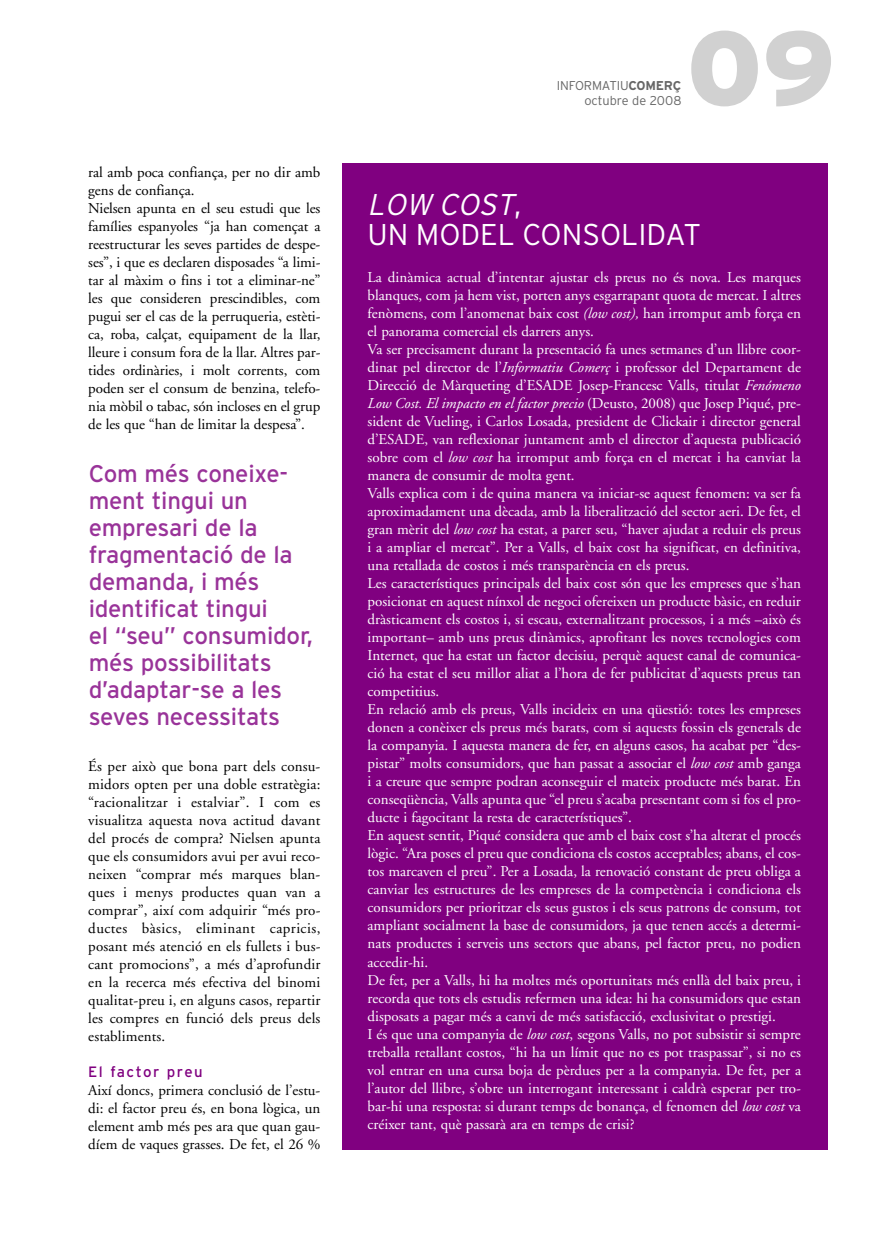
<style>
.page{position:relative;width:893px;height:1234px;background:#fff}
.page>*{position:absolute;margin:0;border:0;box-sizing:border-box;transform-origin:0 0}
.t1{font:900 105px "Interstate";color:#d1d1d1}
.t2{font:300 30px/30px "Interstate";color:#fff}
.t3{font:24px/27px "Interstate";letter-spacing:-.01em;color:#939}
.t4{font:15px/18px "Adobe Garamond";color:#fff}
.t5{font:15px/18px "Adobe Garamond";letter-spacing:-.005em;color:#000;text-align:justify}
.t6{font:15px "Interstate";letter-spacing:.1em;color:#800080}
.t7{font:300 12.75px/15.3px "Interstate";letter-spacing:-.015em;color:#666;text-align:right}
.s1{font-weight:700}
.s2{font-style:italic}
</style>
<div class="page">
<div style="left:342px;top:163px;width:486px;height:986px;background:#800080"></div>
<p class="t5" style="left:88px;top:164px;width:234px;text-align:left">ral amb poca confiança, per no dir amb gens de confiança.<br>Nielsen apunta en el seu estudi que les famílies espanyoles “ja han començat a reestructurar les seves partides de despe&shy;ses”, i que es declaren disposades “a limi&shy;tar al màxim o fins i tot a eliminar-ne” les que consideren prescindibles, com pugui ser el cas de la perruqueria, estèti&shy;ca, roba, calçat, equipament de la llar, lleure i consum fora de la llar. Altres par&shy;tides ordinàries, i molt corrents, com poden ser el consum de benzina, telefo&shy;nia mòbil o tabac, són incloses en el grup de les que “han de limitar la despesa”.</p>
<h3 class="t3" style="left:89px;top:460px;width:226px">Com més coneixe&shy;ment tingui un empresari de la fragmentació de la demanda, i més identificat tingui<br>el “seu” consumidor, més possibilitats d’adaptar-se a les seves necessitats</h3>
<p class="t5" style="left:88px;top:758px;width:234px">És per això que bona part dels consu&shy;midors opten per una doble estratègia: “racionalitzar i estalviar”. I com es visualitza aquesta nova actitud davant del procés de compra? Nielsen apunta que els consumidors avui per avui reco&shy;neixen “comprar més marques blan&shy;ques i menys productes quan van a comprar”, així com adquirir “més pro&shy;ductes bàsics, eliminant capricis, posant més atenció en els fullets i bus&shy;cant promocions”, a més d’aprofundir en la recerca més efectiva del binomi qualitat-preu i, en alguns casos, repartir les compres en funció dels preus dels establiments.</p>
<p class="t6" style="left:88px;top:1063px;width:116px">El factor preu</p>
<p class="t5" style="left:88px;top:1082px;width:234px">Així doncs, primera conclusió de l’estu&shy;di: el factor preu és, en bona lògica, un element amb més pes ara que quan gau&shy;díem de vaques grasses. De fet, el 26 %</p>
<p class="t7" style="left:557px;top:78px;width:126px">INFORMATIU<span class="s1">COMERÇ </span>octubre de 2008</p>
<h1 class="t1" style="left:687px;top:8px;width:150px">09</h1>
<h2 class="t2" style="left:368px;top:189px;width:335px"><span class="s2">LOW COST</span>,<br>UN MODEL CONSOLIDAT</h2>
<p class="t4" style="left:368px;top:269px;width:435px">La dinàmica actual d’intentar ajustar els preus no és nova. Les marques blanques, com ja hem vist, porten anys esgarrapant quota de mercat. I altres fenòmens, com l’anomenat baix cost <span class="s2">(low cost),</span> han irromput amb força en el panorama comercial els darrers anys.<br>Va ser precisament durant la presentació fa unes setmanes d’un llibre coor&shy;dinat pel director de l’<span class="s2">Informatiu Comerç</span> i professor del Departament de Direcció de Màrqueting d’ESADE Josep-Francesc Valls, titulat <span class="s2">Fenómeno Low Cost. El impacto en el factor precio</span> (Deusto, 2008) que Josep Piqué, pre&shy;sident de Vueling, i Carlos Losada, president de Clickair i director general d’ESADE, van reflexionar juntament amb el director d’aquesta publicació sobre com el <span class="s2">low cost</span> ha irromput amb força en el mercat i ha canviat la manera de consumir de molta gent.<br>Valls explica com i de quina manera va iniciar-se aquest fenomen: va ser fa aproximadament una dècada, amb la liberalització del sector aeri. De fet, el gran mèrit del <span class="s2">low cost</span> ha estat, a parer seu, “haver ajudat a reduir els preus i a ampliar el mercat”. Per a Valls, el baix cost ha significat, en definitiva, una retallada de costos i més transparència en els preus.<br>Les característiques principals del baix cost són que les empreses que s’han posicionat en aquest nínxol de negoci ofereixen un producte bàsic, en reduir dràsticament els costos i, si escau, externalitzant processos, i a més –això és important– amb uns preus dinàmics, aprofitant les noves tecnologies com Internet, que ha estat un factor decisiu, perquè aquest canal de comunica&shy;ció ha estat el seu millor aliat a l’hora de fer publicitat d’aquests preus tan competitius.<br>En relació amb els preus, Valls incideix en una qüestió: totes les empreses donen a conèixer els preus més barats, com si aquests fossin els generals de la companyia. I aquesta manera de fer, en alguns casos, ha acabat per “des&shy;pistar” molts consumidors, que han passat a associar el <span class="s2">low cost</span> amb ganga i a creure que sempre podran aconseguir el mateix producte més barat. En conseqüència, Valls apunta que “el preu s’acaba presentant com si fos el pro&shy;ducte i fagocitant la resta de característiques”.<br>En aquest sentit, Piqué considera que amb el baix cost s’ha alterat el procés lògic. “Ara poses el preu que condiciona els costos acceptables; abans, el cos&shy;tos marcaven el preu”. Per a Losada, la renovació constant de preu obliga a canviar les estructures de les empreses de la competència i condiciona els consumidors per prioritzar els seus gustos i els seus patrons de consum, tot ampliant socialment la base de consumidors, ja que tenen accés a determi&shy;nats productes i serveis uns sectors que abans, pel factor preu, no podien accedir-hi.<br>De fet, per a Valls, hi ha moltes més oportunitats més enllà del baix preu, i recorda que tots els estudis refermen una idea: hi ha consumidors que estan disposats a pagar més a canvi de més satisfacció, exclusivitat o prestigi.<br>I és que una companyia de <span class="s2">low cost</span>, segons Valls, no pot subsistir si sempre treballa retallant costos, “hi ha un límit que no es pot traspassar”, si no es vol entrar en una cursa boja de pèrdues per a la companyia. De fet, per a l’autor del llibre, s’obre un interrogant interessant i caldrà esperar per tro&shy;bar-hi una resposta: si durant temps de bonança, el fenomen del <span class="s2">low cost</span> va créixer tant, què passarà ara en temps de crisi?</p>
</div>
